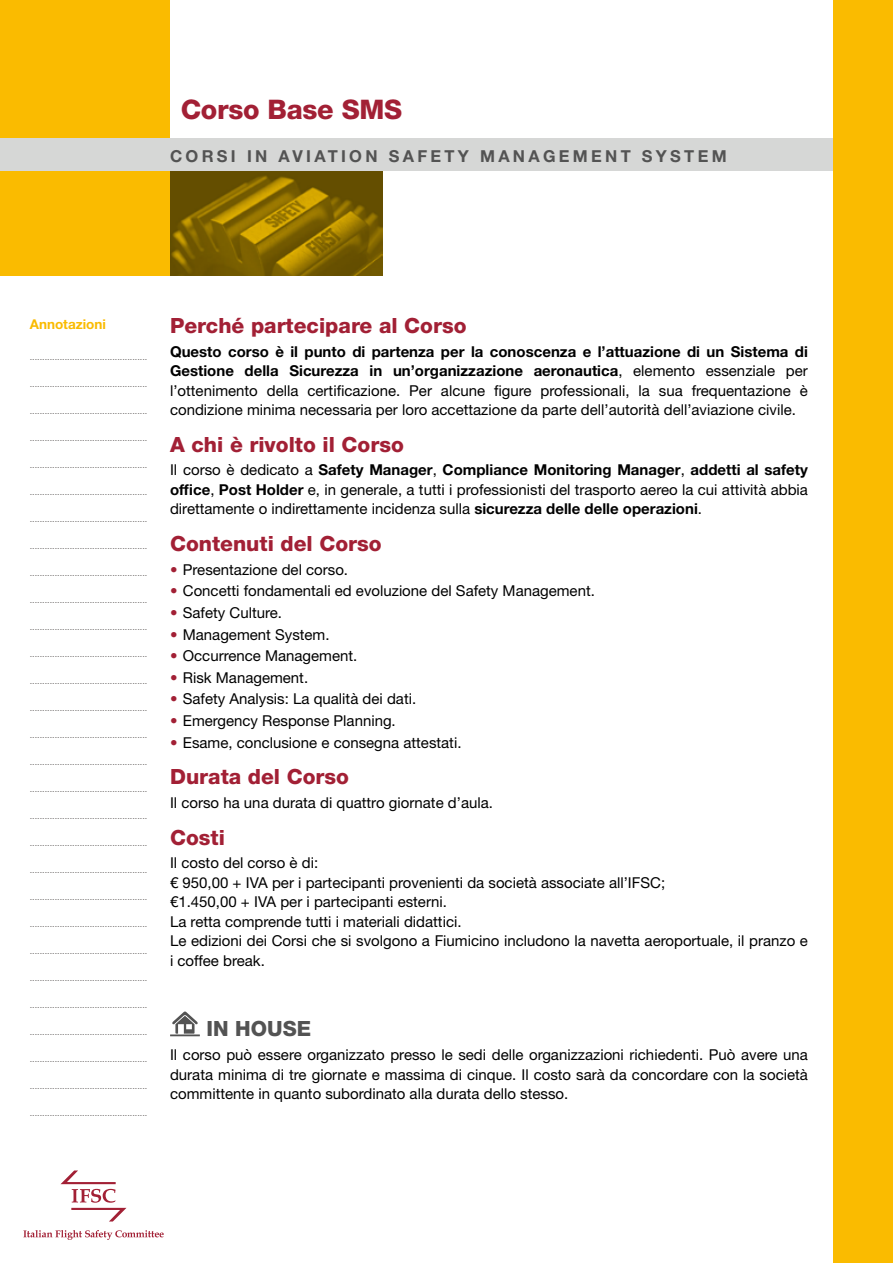
<style>
.page{position:relative;width:893px;height:1263px;background:#fff}
.page>*{position:absolute;margin:0;border:0;box-sizing:border-box;transform-origin:0 0}
.t1{font:800 27px "Helvetica Neue LT Std";letter-spacing:-.01em;color:#a22035}
.t2{font:800 21px "Helvetica Neue LT Std";color:#a22035}
.t3{font:800 21px "Helvetica Neue LT Std";color:#535353}
.t4{font:700 16.5px "Helvetica Neue LT Std";letter-spacing:.2em;color:#535353}
.t5{font:15px/19.5px "Helvetica Neue LT Std";color:#000;text-align:justify}
.t6{font:700 13.5px "Helvetica Neue LT Std";color:#fabb00}
.t7{font:9px "Helvetica Neue LT Std";color:#797574}
.s1{font-weight:700}
.s2{color:#a22035}
</style>
<div class="page">
<div style="left:0;top:0;width:170px;height:276px;background:#fabb00"></div>
<div style="left:0;top:138px;width:893px;height:33px;background:#d6d7d6"></div>
<img style="left:170px;top:171px;width:213px;height:105px">
<svg style="left:23px;top:1230px;width:141px;height:10px"></svg>
<svg style="left:61px;top:1170px;width:65px;height:51px"></svg>
<div style="left:833px;top:0;width:60px;height:1263px;background:#fabb00"></div>
<svg style="left:170px;top:1011px;width:30px;height:25px"></svg>
<h1 class="t1" style="left:181px;top:94px;width:223px">Corso Base SMS</h1>
<h3 class="t4" style="left:170px;top:146px;width:558px">CORSI IN AVIATION SAFETY MANAGEMENT SYSTEM</h3>
<h3 class="t6" style="left:30px;top:315px;width:78px">Annotazioni</h3>
<p class="t7" style="left:30px;top:351px;width:119px">...............................................</p>
<p class="t7" style="left:30px;top:378px;width:119px">...............................................</p>
<p class="t7" style="left:30px;top:405px;width:119px">...............................................</p>
<p class="t7" style="left:30px;top:432px;width:119px">...............................................</p>
<p class="t7" style="left:30px;top:459px;width:119px">...............................................</p>
<p class="t7" style="left:30px;top:486px;width:119px">...............................................</p>
<p class="t7" style="left:30px;top:513px;width:119px">...............................................</p>
<p class="t7" style="left:30px;top:540px;width:119px">...............................................</p>
<p class="t7" style="left:30px;top:567px;width:119px">...............................................</p>
<p class="t7" style="left:30px;top:594px;width:119px">...............................................</p>
<p class="t7" style="left:30px;top:621px;width:119px">...............................................</p>
<p class="t7" style="left:30px;top:648px;width:119px">...............................................</p>
<p class="t7" style="left:30px;top:675px;width:119px">...............................................</p>
<p class="t7" style="left:30px;top:702px;width:119px">...............................................</p>
<p class="t7" style="left:30px;top:729px;width:119px">...............................................</p>
<p class="t7" style="left:30px;top:756px;width:119px">...............................................</p>
<p class="t7" style="left:30px;top:783px;width:119px">...............................................</p>
<p class="t7" style="left:30px;top:810px;width:119px">...............................................</p>
<p class="t7" style="left:30px;top:837px;width:119px">...............................................</p>
<p class="t7" style="left:30px;top:864px;width:119px">...............................................</p>
<p class="t7" style="left:30px;top:891px;width:119px">...............................................</p>
<p class="t7" style="left:30px;top:918px;width:119px">...............................................</p>
<p class="t7" style="left:30px;top:945px;width:119px">...............................................</p>
<p class="t7" style="left:30px;top:972px;width:119px">...............................................</p>
<p class="t7" style="left:30px;top:999px;width:119px">...............................................</p>
<p class="t7" style="left:30px;top:1026px;width:119px">...............................................</p>
<p class="t7" style="left:30px;top:1053px;width:119px">...............................................</p>
<p class="t7" style="left:30px;top:1080px;width:119px">...............................................</p>
<p class="t7" style="left:30px;top:1107px;width:119px">...............................................</p>
<h2 class="t2" style="left:170px;top:313px;width:298px">Perché partecipare al Corso</h2>
<p class="t5" style="left:170px;top:341px;width:639px"><span class="s1">Questo corso è il punto di partenza per la conoscenza e l’attuazione di un Sistema di Gestione della Sicurezza in un’organizzazione aeronautica</span>, elemento essenziale per l’ottenimento della certificazione. Per alcune figure professionali, la sua frequentazione è condizione minima necessaria per loro accettazione da parte dell’autorità dell’aviazione civile.</p>
<h2 class="t2" style="left:170px;top:432px;width:235px">A chi è rivolto il Corso</h2>
<p class="t5" style="left:170px;top:460px;width:639px">Il corso è dedicato a <span class="s1">Safety Manager</span>, <span class="s1">Compliance Monitoring Manager</span>, <span class="s1">addetti al safety office</span>, <span class="s1">Post Holder</span> e, in generale, a tutti i professionisti del trasporto aereo la cui attività abbia direttamente o indirettamente incidenza sulla <span class="s1">sicurezza delle delle operazioni</span>.</p>
<h2 class="t2" style="left:170px;top:531px;width:213px">Contenuti del Corso</h2>
<h3 class="t5" style="left:170px;top:559px;width:180px"><span class="s2">•</span> Presentazione del corso.</h3>
<h3 class="t5" style="left:170px;top:581px;width:426px"><span class="s2">•</span> Concetti fondamentali ed evoluzione del Safety Management.</h3>
<h3 class="t5" style="left:170px;top:603px;width:113px"><span class="s2">•</span> Safety Culture.</h3>
<h3 class="t5" style="left:170px;top:624px;width:161px"><span class="s2">•</span> Management System.</h3>
<h3 class="t5" style="left:170px;top:646px;width:189px"><span class="s2">•</span> Occurrence Management.</h3>
<h3 class="t5" style="left:170px;top:667px;width:140px"><span class="s2">•</span> Risk Management.</h3>
<h3 class="t5" style="left:170px;top:689px;width:248px"><span class="s2">•</span> Safety Analysis: La qualità dei dati.</h3>
<h3 class="t5" style="left:170px;top:711px;width:227px"><span class="s2">•</span> Emergency Response Planning.</h3>
<h3 class="t5" style="left:170px;top:732px;width:293px"><span class="s2">•</span> Esame, conclusione e consegna attestati.</h3>
<h2 class="t2" style="left:170px;top:764px;width:180px">Durata del Corso</h2>
<h3 class="t5" style="left:170px;top:793px;width:324px">Il corso ha una durata di quattro giornate d’aula.</h3>
<h2 class="t2" style="left:170px;top:824px;width:56px">Costi</h2>
<p class="t5" style="left:170px;top:853px;width:639px;text-align:left">Il costo del corso è di:<br>€ 950,00 + IVA per i partecipanti provenienti da società associate all’IFSC;<br>€1.450,00 + IVA per i partecipanti esterni.<br>La retta comprende tutti i materiali didattici.<br>Le edizioni dei Corsi che si svolgono a Fiumicino includono la navetta aeroportuale, il pranzo e i coffee break.</p>
<h2 class="t3" style="left:206px;top:1016px;width:106px">IN HOUSE</h2>
<p class="t5" style="left:170px;top:1045px;width:639px">Il corso può essere organizzato presso le sedi delle organizzazioni richiedenti. Può avere una durata minima di tre giornate e massima di cinque. Il costo sarà da concordare con la società committente in quanto subordinato alla durata dello stesso.</p>
</div>
